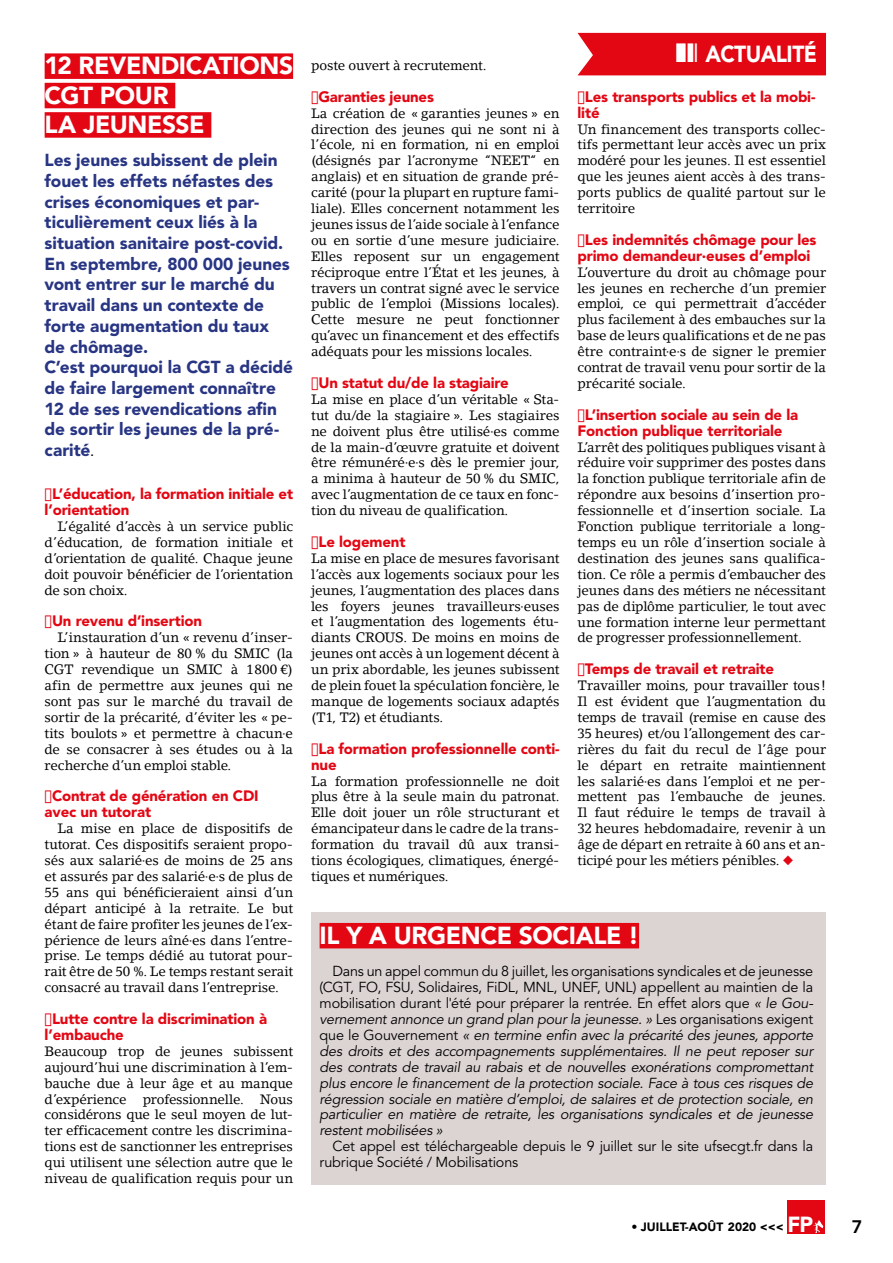
<style>
.page{position:relative;width:893px;height:1263px;background:#fff}
.page>*{position:absolute;margin:0;border:0;box-sizing:border-box;transform-origin:0 0}
.t1{font:900 24.45px/29.4px "Avenir LT Std";letter-spacing:-.015em;color:#fff}
.t2{font:900 23.1px "Avenir LT Std";letter-spacing:-.025em;color:#fff;scale:.91 1}
.t3{font:800 18px "Avenir LT Std";color:#000}
.t4{font:900 17.25px/20.7px "Avenir LT Std";letter-spacing:-.005em;color:#283583}
.t5{font:900 15px/15.9px "Avenir LT Std";letter-spacing:-.01em;color:#e30613}
.t6{font:italic 14.4px/15.9px "Avenir LT Std";letter-spacing:-.015em;color:#000;text-align:justify}
.t7{font:14.4px/15.9px "Avenir LT Std";letter-spacing:-.015em;color:#000}
.t8{font:13.5px/15.9px "Lino Letter Std";letter-spacing:-.015em;color:#000;text-align:justify}
.t9{font:900 12px "Avenir LT Std";color:#000}
.s1{font-weight:400;font-size:15px;color:#000}
.s2{color:#e30613}
.s3{font-style:normal}
.s4{font-size:21.75px;color:#fff}
</style>
<div class="page">
<div style="left:788px;top:1200px;width:37px;height:33px;background:#e30613"></div>
<svg style="left:814px;top:1220px;width:9px;height:13px"></svg>
<div style="left:45px;top:53px;width:248px;height:26px;background:#e30613"></div>
<div style="left:45px;top:83px;width:130px;height:25px;background:#e30613"></div>
<div style="left:45px;top:112px;width:166px;height:26px;background:#e30613"></div>
<div style="left:311px;top:912px;width:515px;height:273px;background:#dcd4d3"></div>
<div style="left:320px;top:923px;width:319px;height:25px;background:#e30613"></div>
<div style="left:578px;top:33px;width:248px;height:42px;background:#e30613"></div>
<h1 class="t1" style="left:45px;top:51px;width:250px">12 REVENDICATIONS<br>CGT POUR<br>LA JEUNESSE</h1>
<p class="t4" style="left:45px;top:150px;width:250px">Les jeunes subissent de plein fouet les effets néfastes des crises économiques et par&shy;ticulièrement ceux liés à la situation sanitaire post-covid.<br>En septembre, 800 000 jeunes vont entrer sur le marché du travail dans un contexte de forte augmentation du taux de chômage.<br>C’est pourquoi la CGT a décidé de faire largement connaître<br>12 de ses revendications afin de sortir les jeunes de la pré&shy;carité<span class="s1">.</span></p>
<p class="t5" style="left:45px;top:486px;width:250px">➔L’éducation, la formation initiale et l’orientation</p>
<p class="t8" style="left:45px;top:518px;width:250px;text-indent:13px">L’égalité d’accès à un service public d’éducation, de formation initiale et d’orientation de qualité. Chaque jeune doit pouvoir bénéficier de l’orientation de son choix.</p>
<p class="t5" style="left:45px;top:613px;width:159px">➔Un revenu d’insertion</p>
<p class="t8" style="left:45px;top:630px;width:250px;text-indent:13px">L’instauration d’un « revenu d’inser&shy;tion » à hauteur de 80 % du SMIC (la CGT revendique un SMIC à 1800 €) afin de permettre aux jeunes qui ne sont pas sur le marché du travail de sortir de la précarité, d’éviter les « pe&shy;tits boulots » et permettre à chacun·e de se consacrer à ses études ou à la recherche d’un emploi stable.</p>
<p class="t5" style="left:45px;top:788px;width:216px">➔Contrat de génération en CDI avec un tutorat</p>
<p class="t8" style="left:45px;top:820px;width:250px;text-indent:13px">La mise en place de dispositifs de tutorat. Ces dispositifs seraient propo&shy;sés aux salarié·es de moins de 25 ans et assurés par des salarié·e·s de plus de 55 ans qui bénéficieraient ainsi d’un départ anticipé à la retraite. Le but étant de faire profiter les jeunes de l’ex&shy;périence de leurs aîné·es dans l’entre&shy;prise. Le temps dédié au tutorat pour&shy;rait être de 50 %. Le temps restant serait consacré au travail dans l’entreprise.</p>
<p class="t5" style="left:45px;top:1011px;width:224px">➔Lutte contre la discrimination à l’embauche</p>
<p class="t8" style="left:45px;top:1043px;width:250px">Beaucoup trop de jeunes subissent aujourd’hui une discrimination à l’em&shy;bauche due à leur âge et au manque d’expérience professionnelle. Nous considérons que le seul moyen de lut&shy;ter efficacement contre les discrimina&shy;tions est de sanctionner les entreprises qui utilisent une sélection autre que le niveau de qualification requis pour un</p>
<p class="t8" style="left:311px;top:57px;width:177px">poste ouvert à recrutement.</p>
<p class="t5" style="left:311px;top:88px;width:124px">➔Garanties jeunes</p>
<p class="t8" style="left:311px;top:105px;width:250px">La création de « garanties jeunes » en direction des jeunes qui ne sont ni à l’école, ni en formation, ni en emploi (désignés par l’acronyme “NEET“ en anglais) et en situation de grande pré&shy;carité (pour la plupart en rupture fami&shy;liale). Elles concernent notamment les jeunes issus de l’aide sociale à l’enfance ou en sortie d’une mesure judiciaire.<br>Elles reposent sur un engagement réciproque entre l’État et les jeunes, à travers un contrat signé avec le service public de l’emploi (Missions locales).<br>Cette mesure ne peut fonctionner qu’avec un financement et des effectifs adéquats pour les missions locales.</p>
<p class="t5" style="left:311px;top:375px;width:199px">➔Un statut du/de la stagiaire</p>
<p class="t8" style="left:311px;top:391px;width:250px">La mise en place d’un véritable « Sta&shy;tut du/de la stagiaire ». Les stagiaires ne doivent plus être utilisé·es comme de la main-d’œuvre gratuite et doivent être rémunéré·e·s dès le premier jour, a minima à hauteur de 50 % du SMIC, avec l’augmentation de ce taux en fonc&shy;tion du niveau de qualification.</p>
<p class="t5" style="left:311px;top:534px;width:96px">➔Le logement</p>
<p class="t8" style="left:311px;top:550px;width:250px">La mise en place de mesures favorisant l’accès aux logements sociaux pour les jeunes, l’augmentation des places dans les foyers jeunes travailleurs·euses et l’augmentation des logements étu&shy;diants CROUS. De moins en moins de jeunes ont accès à un logement décent à un prix abordable, les jeunes subissent de plein fouet la spéculation foncière, le manque de logements sociaux adaptés (T1, T2) et étudiants.</p>
<p class="t5" style="left:311px;top:740px;width:250px">➔La formation professionnelle conti&shy;nue</p>
<p class="t8" style="left:311px;top:773px;width:250px">La formation professionnelle ne doit plus être à la seule main du patronat.<br>Elle doit jouer un rôle structurant et émancipateur dans le cadre de la trans&shy;formation du travail dû aux transi&shy;tions écologiques, climatiques, énergé&shy;tiques et numériques.</p>
<h2 class="t2" style="left:705px;top:40px;width:124px">ACTUALITÉ</h2>
<p class="t5" style="left:578px;top:88px;width:239px">➔Les transports publics et la mobi&shy;lité</p>
<p class="t8" style="left:578px;top:121px;width:250px">Un financement des transports collec&shy;tifs permettant leur accès avec un prix modéré pour les jeunes. Il est essentiel que les jeunes aient accès à des trans&shy;ports publics de qualité partout sur le territoire</p>
<p class="t5" style="left:578px;top:232px;width:240px">➔Les indemnités chômage pour les primo demandeur·euses d’emploi</p>
<p class="t8" style="left:578px;top:264px;width:250px">L’ouverture du droit au chômage pour les jeunes en recherche d’un premier emploi, ce qui permettrait d’accéder plus facilement à des embauches sur la base de leurs qualifications et de ne pas être contraint·e·s de signer le premier contrat de travail venu pour sortir de la précarité sociale.</p>
<p class="t5" style="left:578px;top:406px;width:222px">➔L’insertion sociale au sein de la<br>Fonction publique territoriale</p>
<p class="t8" style="left:578px;top:439px;width:250px">L’arrêt des politiques publiques visant à réduire voir supprimer des postes dans la fonction publique territoriale afin de répondre aux besoins d’insertion pro&shy;fessionnelle et d’insertion sociale. La Fonction publique territoriale a long&shy;temps eu un rôle d’insertion sociale à destination des jeunes sans qualifica&shy;tion. Ce rôle a permis d’embaucher des jeunes dans des métiers ne nécessitant pas de diplôme particulier, le tout avec une formation interne leur permettant de progresser professionnellement.</p>
<p class="t5" style="left:578px;top:661px;width:198px">➔Temps de travail et retraite</p>
<p class="t8" style="left:578px;top:677px;width:250px">Travailler moins, pour travailler tous!<br>Il est évident que l’augmentation du temps de travail (remise en cause des 35 heures) et/ou l’allongement des car&shy;rières du fait du recul de l’âge pour le départ en retraite maintiennent les salarié·es dans l’emploi et ne per&shy;mettent pas l’embauche de jeunes.<br>Il faut réduire le temps de travail à 32 heures hebdomadaire, revenir à un âge de départ en retraite à 60 ans et an&shy;ticipé pour les métiers pénibles. <span class="s2">◆</span></p>
<h1 class="t1" style="left:320px;top:920px;width:321px">IL Y A URGENCE SOCIALE !</h1>
<p class="t6" style="left:320px;top:964px;width:495px;text-indent:13px"><span class="s3">Dans un appel commun du 8 juillet, les organisations syndicales et de jeunesse (CGT, FO, FSU, Solidaires, FiDL, MNL, UNEF, UNL) appellent au maintien de la mobilisation durant l'été pour préparer la rentrée. En effet alors que</span> « le Gou&shy;vernement annonce un grand plan pour la jeunesse. » <span class="s3">Les organisations exigent que le Gouvernement</span> « en termine enfin avec la précarité des jeunes, apporte des droits et des accompagnements supplémentaires. Il ne peut reposer sur des contrats de travail au rabais et de nouvelles exonérations compromettant plus encore le financement de la protection sociale. Face à tous ces risques de régression sociale en matière d’emploi, de salaires et de protection sociale, en particulier en matière de retraite, les organisations syndicales et de jeunesse restent mobilisées »</p>
<p class="t7" style="left:320px;top:1139px;width:495px;text-indent:13px">Cet appel est téléchargeable depuis le 9 juillet sur le site ufsecgt.fr dans la rubrique Société / Mobilisations</p>
<p class="t9" style="left:631px;top:1219px;width:183px">• JUILLET-AOÛT 2020 &lt;&lt;&lt; <span class="s4">FP</span></p>
<h3 class="t3" style="left:852px;top:1216px;width:12px">7</h3>
</div>
